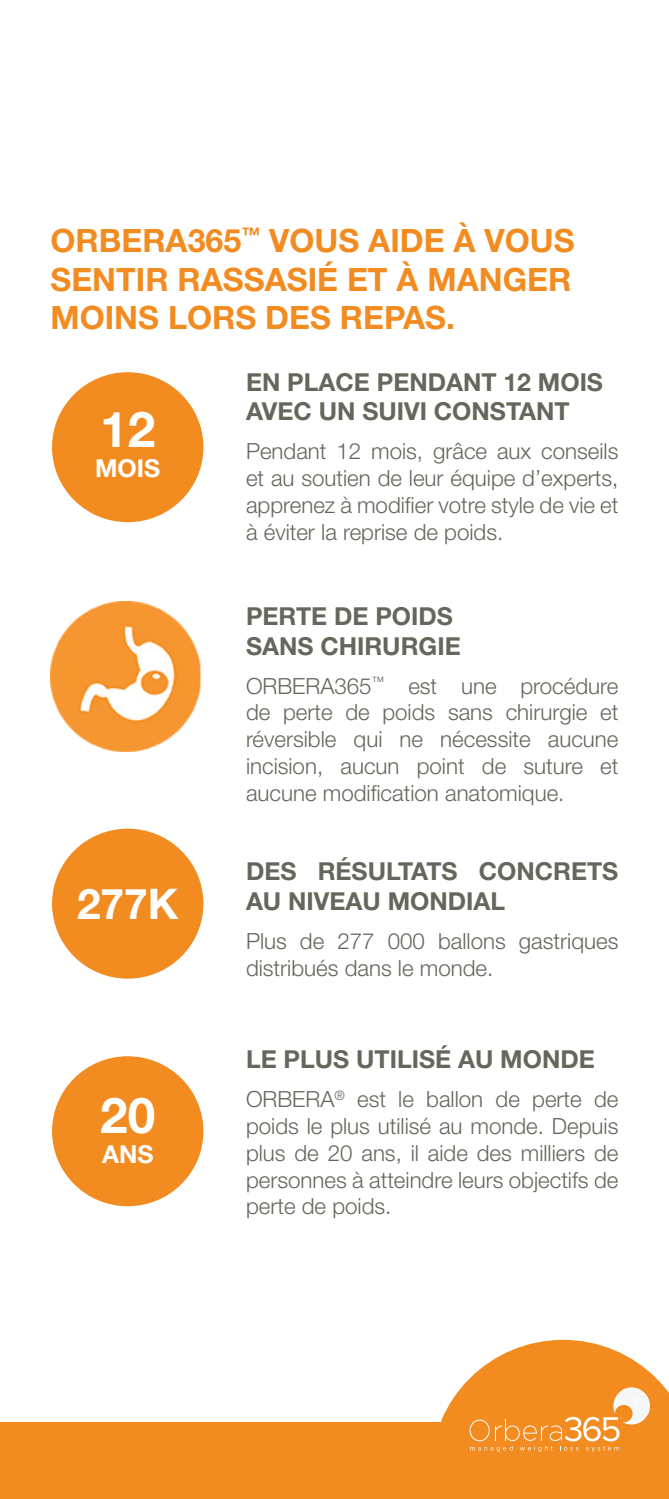
<style>
.page{position:relative;width:669px;height:1499px;background:#fff}
.page>*{position:absolute;margin:0;border:0;box-sizing:border-box;transform-origin:0 0}
.t1{font:700 49.5px "Helvetica Neue LT Std";color:#fff}
.t2{font:700 42.3px "Helvetica Neue LT Std";color:#fff}
.t3{font:700 32.18px/38.7px "Helvetica Neue LT Std";color:#f28b20;text-align:justify}
.t4{font:700 24.75px/29.7px "Helvetica Neue LT Std";color:#65665c}
.t5{font:700 24.75px "Helvetica Neue LT Std";color:#fff}
.t6{font:300 22.28px/26.8px "Helvetica Neue LT Std";color:#65665c;text-align:justify}
</style>
<div class="page">
<img style="left:51px;top:601px;width:150px;height:150px">
<div style="left:52px;top:828px;width:151px;height:150px;background:#f28b20;border-radius:50%"></div>
<div style="left:52px;top:372px;width:151px;height:150px;background:#f28b20;border-radius:50%"></div>
<div style="left:52px;top:1056px;width:151px;height:150px;background:#f28b20;border-radius:50%"></div>
<div style="left:0;top:1422px;width:668px;height:76px;background:#f28b20"></div>
<svg style="left:440px;top:1339px;width:228px;height:113px"></svg>
<p class="t3" style="left:50px;top:220px;width:525px">ORBERA365<sup>™</sup> VOUS AIDE À VOUS SENTIR RASSASIÉ ET À MANGER MOINS LORS DES REPAS.</p>
<p class="t1" style="left:100px;top:398px;width:57px">12</p>
<p class="t5" style="left:95px;top:452px;width:67px">MOIS</p>
<p class="t2" style="left:77px;top:877px;width:103px">277K</p>
<p class="t1" style="left:100px;top:1085px;width:57px">20</p>
<p class="t5" style="left:102px;top:1139px;width:53px">ANS</p>
<p class="t4" style="left:246px;top:366px;width:358px">EN PLACE PENDANT 12 MOIS<br>AVEC UN SUIVI CONSTANT</p>
<p class="t6" style="left:246px;top:437px;width:374px">Pendant 12 mois, grâce aux conseils et au soutien de leur équipe d’experts, apprenez à modifier votre style de vie et à éviter la reprise de poids.</p>
<p class="t4" style="left:246px;top:600px;width:216px">PERTE DE POIDS<br>SANS CHIRURGIE</p>
<p class="t6" style="left:246px;top:672px;width:374px">ORBERA365<sup>™</sup> est une procédure de perte de poids sans chirurgie et réversible qui ne nécessite aucune incision, aucun point de suture et aucune modification anatomique.</p>
<p class="t4" style="left:246px;top:856px;width:373px">DES RÉSULTATS CONCRETS<br>AU NIVEAU MONDIAL</p>
<p class="t6" style="left:246px;top:927px;width:374px">Plus de 277 000 ballons gastriques distribués dans le monde.</p>
<p class="t4" style="left:246px;top:1044px;width:350px">LE PLUS UTILISÉ AU MONDE</p>
<p class="t6" style="left:246px;top:1085px;width:374px">ORBERA<sup>®</sup> est le ballon de perte de poids le plus utilisé au monde. Depuis plus de 20 ans, il aide des milliers de personnes à atteindre leurs objectifs de perte de poids.</p>
</div>
